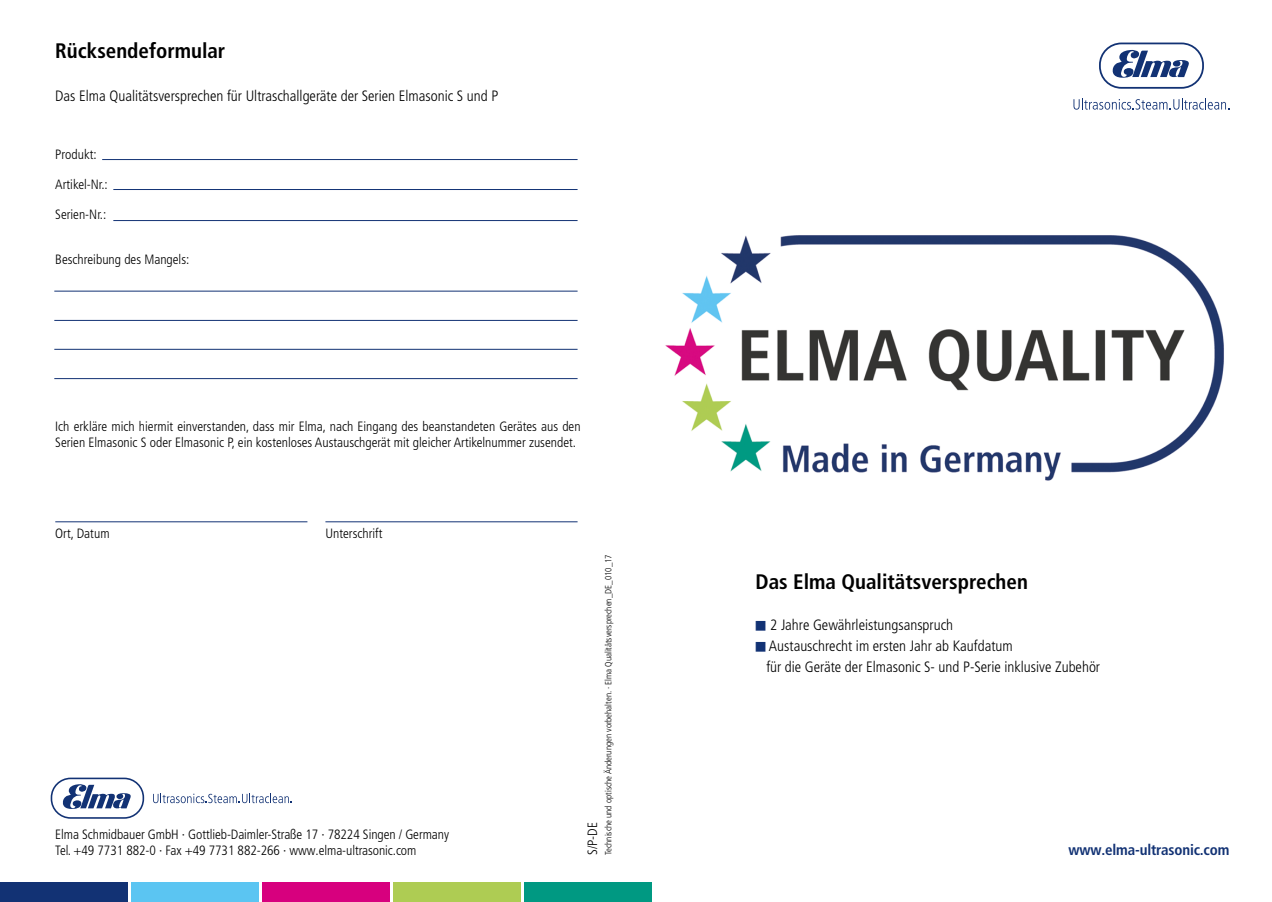
<style>
.page{position:relative;width:1272px;height:902px;background:#fff}
.page>*{position:absolute;margin:0;border:0;box-sizing:border-box;transform-origin:0 0}
.t1{font:700 condensed 21px "Frutiger LT Pro";color:#000}
.t2{font:300 condensed 15px/21px "Frutiger LT Pro";color:#000}
.t3{font:700 condensed 15px "Frutiger LT Pro";letter-spacing:-.01em;color:#123274}
.t4{font:300 condensed 13.5px/16.2px "Frutiger LT Pro";color:#000}
.t5{font:300 condensed 9px "Frutiger LT Pro";color:#000}
.s1{color:#123274}
</style>
<div class="page">
<svg style="left:51px;top:777px;width:93px;height:41px"></svg>
<svg style="left:153px;top:793px;width:139px;height:10px"></svg>
<div style="left:393px;top:881px;width:127px;height:20px;background:#aecc53"></div>
<div style="left:0;top:881px;width:128px;height:20px;background:#123274"></div>
<div style="left:131px;top:881px;width:128px;height:20px;background:#5bc5f2"></div>
<div style="left:262px;top:881px;width:127px;height:20px;background:#d7007e"></div>
<div style="left:524px;top:881px;width:127px;height:20px;background:#009982"></div>
<img style="left:665px;top:235px;width:559px;height:246px">
<svg style="left:1099px;top:43px;width:104px;height:46px"></svg>
<svg style="left:1073px;top:98px;width:156px;height:12px"></svg>
<hr style="left:102px;top:159px;width:475px;height:1px;background:#123274">
<hr style="left:113px;top:189px;width:464px;height:1px;background:#123274">
<hr style="left:113px;top:220px;width:464px;height:1px;background:#123274">
<hr style="left:54px;top:291px;width:523px;height:1px;background:#123274">
<hr style="left:54px;top:320px;width:523px;height:1px;background:#123274">
<hr style="left:54px;top:349px;width:523px;height:1px;background:#123274">
<hr style="left:54px;top:378px;width:523px;height:1px;background:#123274">
<hr style="left:55px;top:521px;width:252px;height:1px;background:#123274">
<hr style="left:325px;top:521px;width:252px;height:1px;background:#123274">
<h1 class="t1" style="left:55px;top:39px;width:171px">Rücksendeformular</h1>
<p class="t2" style="left:55px;top:85px;width:444px">Das Elma Qualitätsversprechen für Ultraschallgeräte der Serien Elmasonic S und P</p>
<p class="t4" style="left:55px;top:146px;width:43px">Produkt:</p>
<p class="t4" style="left:55px;top:176px;width:54px">Artikel-Nr.:</p>
<p class="t4" style="left:55px;top:206px;width:53px">Serien-Nr.:</p>
<p class="t4" style="left:55px;top:251px;width:135px">Beschreibung des Mangels:</p>
<p class="t4" style="left:55px;top:418px;width:527px">Ich erkläre mich hiermit einverstanden, dass mir Elma, nach Eingang des beanstandeten Gerätes aus den<br>Serien Elmasonic S oder Elmasonic P, ein kostenloses Austauschgerät mit gleicher Artikelnummer zusendet.</p>
<p class="t4" style="left:55px;top:525px;width:56px">Ort, Datum</p>
<p class="t4" style="left:325px;top:525px;width:59px">Unterschrift</p>
<p class="t4" style="left:55px;top:826px;width:395px">Elma Schmidbauer GmbH · Gottlieb-Daimler-Straße 17 · 78224 Singen / Germany<br>Tel. +49 7731 882-0 · Fax +49 7731 882-266 · www.elma-ultrasonic.com</p>
<p class="t5" style="left:603px;top:855px;width:302px;rotate:-90deg">Technische und optische Änderungen vorbehalten. · Elma Qualitätsversprechen_DE_010_17</p>
<p class="t4" style="left:584px;top:855px;width:34px;rotate:-90deg">S/P-DE</p>
<h1 class="t1" style="left:755px;top:569px;width:274px">Das Elma Qualitätsversprechen</h1>
<p class="t2" style="left:755px;top:614px;width:199px"><span class="s1">■</span> 2 Jahre Gewährleistungsanspruch</p>
<p class="t2" style="left:766px;top:635px;width:335px;text-indent:-11px"><span class="s1">■</span> Austauschrecht im ersten Jahr ab Kaufdatum<br>für die Geräte der Elmasonic S- und P-Serie inklusive Zubehör</p>
<p class="t3" style="left:1068px;top:841px;width:162px">www.elma-ultrasonic.com</p>
</div>
